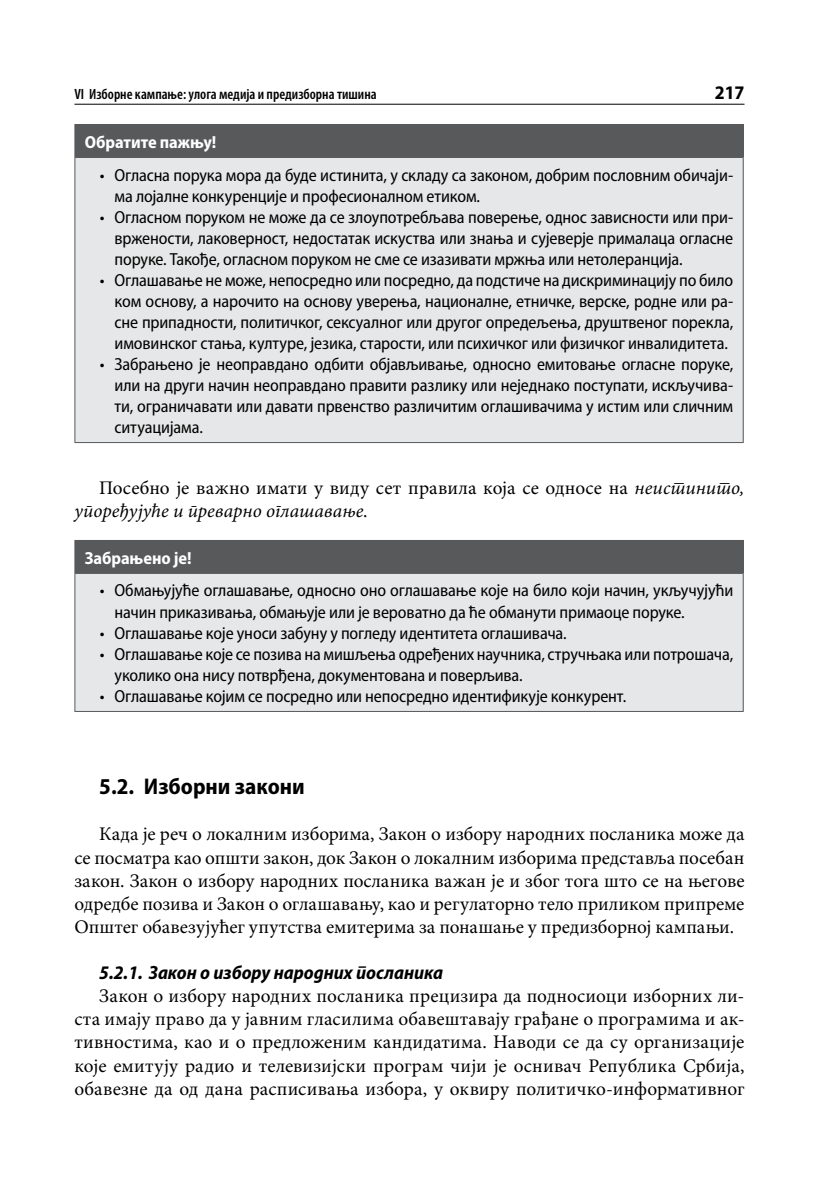
<style>
.page{position:relative;width:819px;height:1191px;background:#fff}
.page>*{position:absolute;margin:0;border:0;box-sizing:border-box;transform-origin:0 0}
.t1{font:700 semi-condensed 22.75px "Myriad Pro";color:#000}
.t2{font:19.25px/23.1px "Minion Pro";letter-spacing:.005em;color:#000;text-align:justify}
.t3{font:italic 700 semi-condensed 19.25px "Myriad Pro";color:#000}
.t4{font:700 semi-condensed 19.25px "Myriad Pro";color:#000}
.t5{font:semi-condensed 17.5px/21px "Myriad Pro";letter-spacing:-.01em;color:#000}
.t6{font:700 semi-condensed 17.5px "Myriad Pro";letter-spacing:-.005em;color:#fff}
.t7{font:600 condensed 14.88px "Myriad Pro";color:#000}
.s1{font-style:italic}
</style>
<div class="page">
<hr style="left:74px;top:104px;width:670px;height:1px;background:#000">
<div style="left:75px;top:124px;width:668px;height:33px;background:#58595b"></div>
<div style="left:75px;top:157px;width:668px;height:285px;background:#e6e7e8"></div>
<hr style="left:74px;top:124px;width:669px;height:1px;background:#58595b">
<hr style="left:74px;top:125px;width:1px;height:32px;background:#58595b">
<hr style="left:74px;top:157px;width:669px;height:1px;background:#58595b">
<hr style="left:74px;top:158px;width:1px;height:284px;background:#58595b">
<hr style="left:742px;top:158px;width:1px;height:284px;background:#58595b">
<hr style="left:74px;top:442px;width:669px;height:1px;background:#58595b">
<div style="left:75px;top:540px;width:668px;height:33px;background:#58595b"></div>
<div style="left:75px;top:573px;width:668px;height:138px;background:#e6e7e8"></div>
<hr style="left:74px;top:540px;width:669px;height:1px;background:#58595b">
<hr style="left:74px;top:541px;width:1px;height:32px;background:#58595b">
<hr style="left:74px;top:573px;width:669px;height:1px;background:#58595b">
<hr style="left:74px;top:574px;width:1px;height:137px;background:#58595b">
<hr style="left:742px;top:574px;width:1px;height:137px;background:#58595b">
<hr style="left:74px;top:711px;width:669px;height:1px;background:#58595b">
<p class="t7" style="left:74px;top:86px;width:304px">VI Изборне кампање: улога медија и предизборна тишина</p>
<p class="t4" style="left:714px;top:82px;width:31px">217</p>
<p class="t6" style="left:85px;top:132px;width:133px">Обратите пажњу!</p>
<p class="t5" style="left:115px;top:164px;width:620px;text-indent:-15px">• Огласна порука мора да буде истинита, у складу са законом, добрим пословним обичаји&shy;ма лојалне конкуренције и професионалном етиком.</p>
<p class="t5" style="left:115px;top:206px;width:620px;text-align:justify;text-indent:-15px">• Огласном поруком не може да се злоупотребљава поверење, однос зависности или при&shy;вржености, лаковерност, недостатак искуства или знања и сујеверје прималаца огласне поруке. Такође, огласном поруком не сме се изазивати мржња или нетолеранција.</p>
<p class="t5" style="left:115px;top:269px;width:620px;text-align:justify;text-indent:-15px">• Оглашавање не може, непосредно или посредно, да подстиче на дискриминацију по било ком основу, а нарочито на основу уверења, националне, етничке, верске, родне или ра&shy;сне припадности, политичког, сексуалног или другог опредељења, друштвеног порекла, имовинског стања, културе, језика, старости, или психичког или физичког инвалидитета.</p>
<p class="t5" style="left:115px;top:353px;width:620px;text-align:justify;text-indent:-15px">• Забрањено је неоправдано одбити објављивање, односно емитовање огласне поруке, или на други начин неоправдано правити разлику или неједнако поступати, искључива&shy;ти, ограничавати или давати првенство различитим оглашивачима у истим или сличним ситуацијама.</p>
<p class="t2" style="left:74px;top:477px;width:671px;text-indent:25px">Посебно је важно имати у виду сет правила која се односе на <span class="s1">неистинито, упоређујуће и преварно оглашавање</span>.</p>
<p class="t6" style="left:85px;top:548px;width:108px">Забрањено је!</p>
<p class="t5" style="left:115px;top:580px;width:620px;text-indent:-15px">• Обмањујуће оглашавање, односно оно оглашавање које на било који начин, укључујући начин приказивања, обмањује или је вероватно да ће обманути примаоце поруке.</p>
<p class="t5" style="left:100px;top:622px;width:468px">• Оглашавање које уноси забуну у погледу идентитета оглашивача.</p>
<p class="t5" style="left:115px;top:643px;width:620px;text-indent:-15px">• Оглашавање које се позива на мишљења одређених научника, стручњака или потрошача, уколико она нису потврђена, документована и поверљива.</p>
<p class="t5" style="left:100px;top:685px;width:528px">• Оглашавање којим се посредно или непосредно идентификује конкурент.</p>
<h1 class="t1" style="left:99px;top:774px;width:207px">5.2. Изборни закони</h1>
<p class="t2" style="left:74px;top:823px;width:671px;text-indent:25px">Када је реч о локалним изборима, Закон о избору народних посланика може да се посматра као општи закон, док Закон о локалним изборима представља посебан закон. Закон о избору народних посланика важан је и због тога што се на његове одредбе позива и Закон о оглашавању, као и регулаторно тело приликом припреме Општег обавезујућег упутства емитерима за понашање у предизборној кампањи.</p>
<p class="t3" style="left:99px;top:962px;width:345px">5.2.1. Закон о избору народних посланика</p>
<p class="t2" style="left:74px;top:985px;width:671px;text-indent:25px">Закон о избору народних посланика прецизира да подносиоци изборних ли&shy;ста имају право да у јавним гласилима обавештавају грађане о програмима и ак&shy;тивностима, као и о предложеним кандидатима. Наводи се да су организације које емитују радио и телевизијски програм чији је оснивач Република Србија, обавезне да од дана расписивања избора, у оквиру политичко-информативног</p>
</div>
